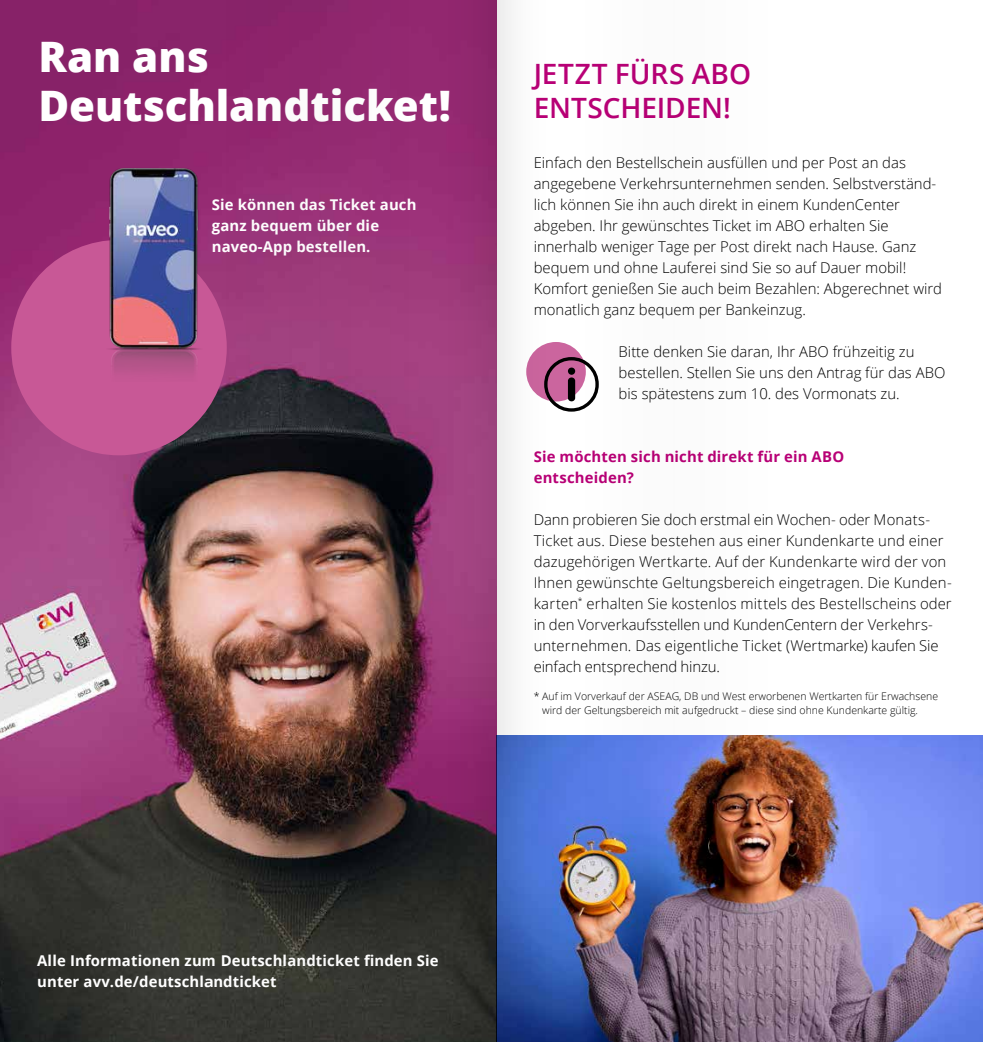
<style>
.page{position:relative;width:983px;height:1042px;background:#fff}
.page>*{position:absolute;margin:0;border:0;box-sizing:border-box;transform-origin:0 0}
.t1{font:800 42px/49px "Open Sans";color:#fff}
.t2{font:600 28px/33.6px "Open Sans";letter-spacing:-.005em;color:#b80076}
.t3{font:300 14.88px/21px "Open Sans";color:#000}
.t4{font:700 14.88px/21px "Open Sans";letter-spacing:.01em;color:#fff}
.t5{font:700 14.88px/21px "Open Sans";letter-spacing:.015em;color:#b80076}
.t6{font:300 10.5px/14px "Open Sans";color:#000}
</style>
<div class="page">
<img style="left:784px;top:735px;width:198px;height:307px">
<img style="left:0;top:0;width:208px;height:1042px">
<div style="left:11px;top:240px;width:216px;height:215px;background:#c85896;border-radius:50%"></div>
<img style="left:0;top:154px;width:208px;height:227px">
<svg style="left:496px;top:0;width:288px;height:1042px"></svg>
<img style="left:208px;top:0;width:288px;height:1042px">
<h1 class="t1" style="left:38px;top:30px;width:414px">Ran ans<br>Deutschlandticket!</h1>
<p class="t4" style="left:212px;top:194px;width:206px">Sie können das Ticket auch ganz bequem über die naveo-App bestellen.</p>
<h2 class="t2" style="left:533px;top:56px;width:219px">JETZT FÜRS ABO<br>ENTSCHEIDEN!</h2>
<p class="t3" style="left:533px;top:152px;width:410px">Einfach den Bestellschein ausfüllen und per Post an das angegebene Verkehrsunternehmen senden. Selbstverständ&shy;lich können Sie ihn auch direkt in einem KundenCenter abgeben. Ihr gewünschtes Ticket im ABO erhalten Sie innerhalb weniger Tage per Post direkt nach Hause. Ganz bequem und ohne Lauferei sind Sie so auf Dauer mobil!<br>Komfort genießen Sie auch beim Bezahlen: Abgerechnet wird monatlich ganz bequem per Bankeinzug.</p>
<p class="t3" style="left:618px;top:341px;width:328px">Bitte denken Sie daran, Ihr ABO frühzeitig zu bestellen. Stellen Sie uns den Antrag für das ABO bis spätestens zum 10. des Vormonats zu.</p>
<p class="t5" style="left:533px;top:446px;width:312px">Sie möchten sich nicht direkt für ein ABO entscheiden?</p>
<p class="t3" style="left:533px;top:509px;width:419px">Dann probieren Sie doch erstmal ein Wochen- oder Monats-Ticket aus. Diese bestehen aus einer Kundenkarte und einer dazugehörigen Wertkarte. Auf der Kundenkarte wird der von Ihnen gewünschte Geltungsbereich eingetragen. Die Kunden&shy;karten<sup>*</sup> erhalten Sie kostenlos mittels des Bestellscheins oder in den Vorverkaufsstellen und KundenCentern der Verkehrs&shy;unternehmen. Das eigentliche Ticket (Wertmarke) kaufen Sie einfach entsprechend hinzu.</p>
<p class="t6" style="left:542px;top:689px;width:397px;text-indent:-9px">* Auf im Vorverkauf der ASEAG, DB und West erworbenen Wertkarten für Erwachsene wird der Geltungsbereich mit aufgedruckt – diese sind ohne Kundenkarte gültig.</p>
<p class="t4" style="left:37px;top:950px;width:403px">Alle Informationen zum Deutschlandticket finden Sie unter avv.de/deutschlandticket</p>
</div>
